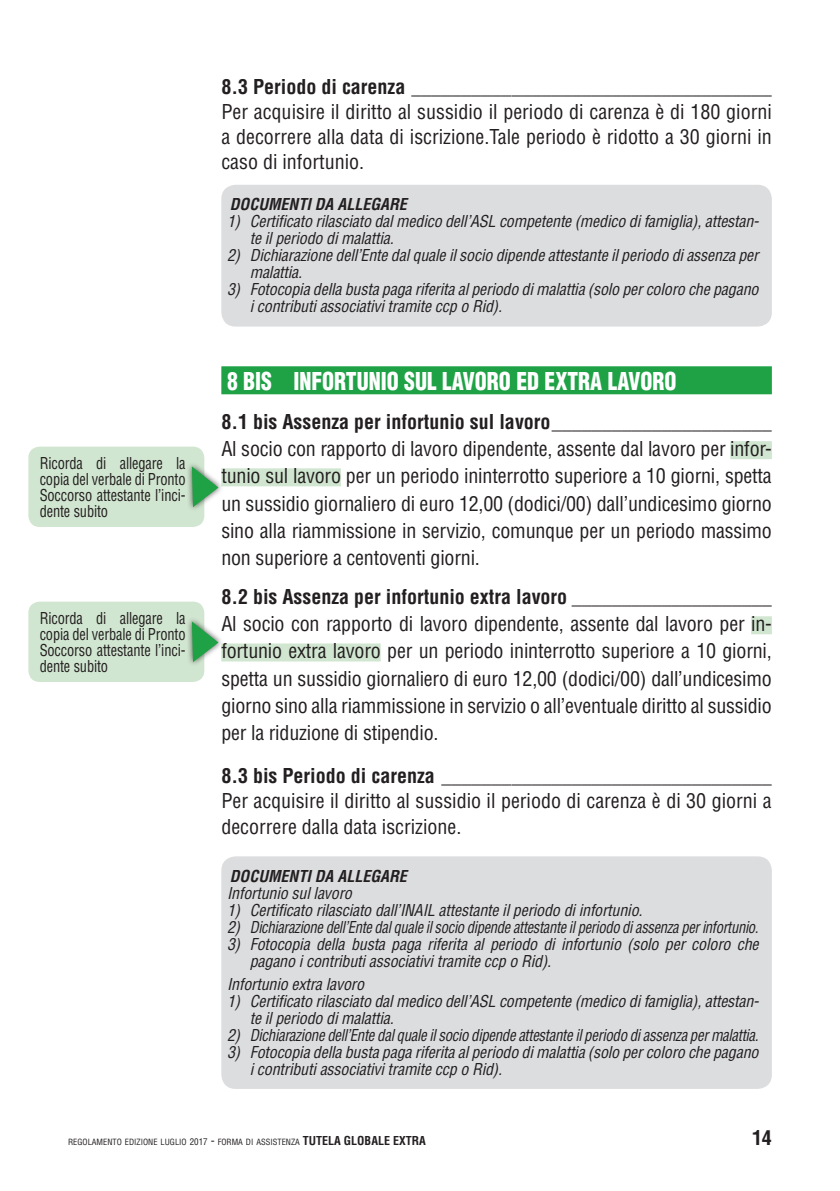
<style>
.page{position:relative;width:840px;height:1191px;background:#fff}
.page>*{position:absolute;margin:0;border:0;box-sizing:border-box;transform-origin:0 0}
.t1{font:900 condensed 24px "Helvetica LT Std";color:#fff;scale:.9 1}
.t2{font:condensed 20px/27.2px "Helvetica LT Std";color:#231f20;text-align:justify}
.t3{font:700 condensed 20px "Helvetica LT Std";color:#231f20}
.t4{font:italic condensed 16px/17px "Helvetica LT Std";letter-spacing:-.01em;color:#231f20}
.t5{font:condensed 16px/16px "Helvetica LT Std";letter-spacing:-.01em;color:#231f20;text-align:justify;scale:.9 1}
.t6{font:italic 700 condensed 16px "Helvetica LT Std";color:#231f20}
.t7{font:condensed 8.4px "Helvetica LT Std";color:#231f20}
.s1{font-size:9px}
.s2{font-size:12px}
.s3{font-weight:700;font-size:12px}
</style>
<div class="page">
<div style="left:221px;top:366px;width:550px;height:28px;background:#1fa245"></div>
<div style="left:729px;top:441px;width:42px;height:18px;background:#d1e6d0"></div>
<div style="left:221px;top:468px;width:120px;height:18px;background:#d1e6d0"></div>
<div style="left:750px;top:616px;width:21px;height:18px;background:#d1e6d0"></div>
<div style="left:221px;top:643px;width:159px;height:18px;background:#d1e6d0"></div>
<div style="left:221px;top:185px;width:550px;height:141px;background:#dcdddf;border-radius:14px"></div>
<div style="left:221px;top:856px;width:550px;height:233px;background:#dcdddf;border-radius:14px"></div>
<div style="left:28px;top:446px;width:176px;height:81px;background:#d1e6d0;border-radius:11px"></div>
<div style="left:28px;top:601px;width:176px;height:81px;background:#d1e6d0;border-radius:11px"></div>
<div style="left:186px;top:616px;width:38px;height:51px;background:#231f20;opacity:.75"></div>
<svg style="left:192px;top:621px;width:26px;height:41px"></svg>
<div style="left:186px;top:461px;width:38px;height:51px;background:#231f20;opacity:.75"></div>
<svg style="left:192px;top:466px;width:26px;height:41px"></svg>
<p class="t5" style="left:40px;top:454px;width:163px">Ricorda di allegare la copia del verbale di Pronto Soccorso attestante l’inci&shy;dente subito</p>
<p class="t5" style="left:40px;top:609px;width:163px">Ricorda di allegare la copia del verbale di Pronto Soccorso attestante l’inci&shy;dente subito</p>
<p class="t3" style="left:221px;top:74px;width:551px">8.3 Periodo di carenza ____________________________________</p>
<p class="t2" style="left:221px;top:99px;width:551px;line-height:25.2px">Per acquisire il diritto al sussidio il periodo di carenza è di 180 giorni a decorrere alla data di iscrizione.Tale periodo è ridotto a 30 giorni in caso di infortunio.</p>
<p class="t6" style="left:230px;top:194px;width:178px">DOCUMENTI DA ALLEGARE</p>
<p class="t4" style="left:249px;top:213px;width:510px;text-indent:-23px">1) Certificato rilasciato dal medico dell’ASL competente (medico di famiglia), attestan&shy;te il periodo di malattia.</p>
<p class="t4" style="left:249px;top:247px;width:510px;text-indent:-23px">2) Dichiarazione dell’Ente dal quale il socio dipende attestante il periodo di assenza per malattia.</p>
<p class="t4" style="left:249px;top:281px;width:510px;text-indent:-23px">3) Fotocopia della busta paga riferita al periodo di malattia (solo per coloro che pagano i contributi associativi tramite ccp o Rid).</p>
<h1 class="t1" style="left:227px;top:366px;width:501px">8 BIS INFORTUNIO SUL LAVORO ED EXTRA LAVORO</h1>
<p class="t3" style="left:221px;top:409px;width:551px">8.1 bis Assenza per infortunio sul lavoro______________________</p>
<p class="t2" style="left:221px;top:435px;width:551px">Al socio con rapporto di lavoro dipendente, assente dal lavoro per infor&shy;tunio sul lavoro per un periodo ininterrotto superiore a 10 giorni, spetta un sussidio giornaliero di euro 12,00 (dodici/00) dall’undicesimo giorno sino alla riammissione in servizio, comunque per un periodo massimo non superiore a centoventi giorni.</p>
<p class="t3" style="left:221px;top:584px;width:551px">8.2 bis Assenza per infortunio extra lavoro ____________________</p>
<p class="t2" style="left:221px;top:610px;width:551px">Al socio con rapporto di lavoro dipendente, assente dal lavoro per in&shy;fortunio extra lavoro per un periodo ininterrotto superiore a 10 giorni, spetta un sussidio giornaliero di euro 12,00 (dodici/00) dall’undicesimo giorno sino alla riammissione in servizio o all’eventuale diritto al sussidio per la riduzione di stipendio.</p>
<p class="t3" style="left:221px;top:763px;width:551px">8.3 bis Periodo di carenza _________________________________</p>
<p class="t2" style="left:221px;top:788px;width:551px;line-height:25.2px">Per acquisire il diritto al sussidio il periodo di carenza è di 30 giorni a decorrere dalla data iscrizione.</p>
<p class="t6" style="left:230px;top:866px;width:178px">DOCUMENTI DA ALLEGARE</p>
<p class="t4" style="left:227px;top:884px;width:126px">Infortunio sul lavoro</p>
<p class="t4" style="left:227px;top:901px;width:417px">1) Certificato rilasciato dall’INAIL attestante il periodo di infortunio.</p>
<p class="t4" style="left:227px;top:918px;width:533px">2) Dichiarazione dell’Ente dal quale il socio dipende attestante il periodo di assenza per infortunio.</p>
<p class="t4" style="left:249px;top:935px;width:510px;text-indent:-23px">3) Fotocopia della busta paga riferita al periodo di infortunio (solo per coloro che pagano i contributi associativi tramite ccp o Rid).</p>
<p class="t4" style="left:227px;top:975px;width:138px">Infortunio extra lavoro</p>
<p class="t4" style="left:249px;top:992px;width:510px;text-indent:-23px">1) Certificato rilasciato dal medico dell’ASL competente (medico di famiglia), attestan&shy;te il periodo di malattia.</p>
<p class="t4" style="left:227px;top:1026px;width:533px">2) Dichiarazione dell’Ente dal quale il socio dipende attestante il periodo di assenza per malattia.</p>
<p class="t4" style="left:249px;top:1043px;width:510px;text-indent:-23px">3) Fotocopia della busta paga riferita al periodo di malattia (solo per coloro che pagano i contributi associativi tramite ccp o Rid).</p>
<p class="t7" style="left:68px;top:1136px;width:359px">REGOLAMENTO EDIZIONE LUGLIO <span class="s1">2017</span> <span class="s2">-</span> FORMA DI ASSISTENZA <span class="s3">TUTELA GLOBALE EXTRA</span></p>
<p class="t3" style="left:751px;top:1125px;width:21px">14</p>
</div>
